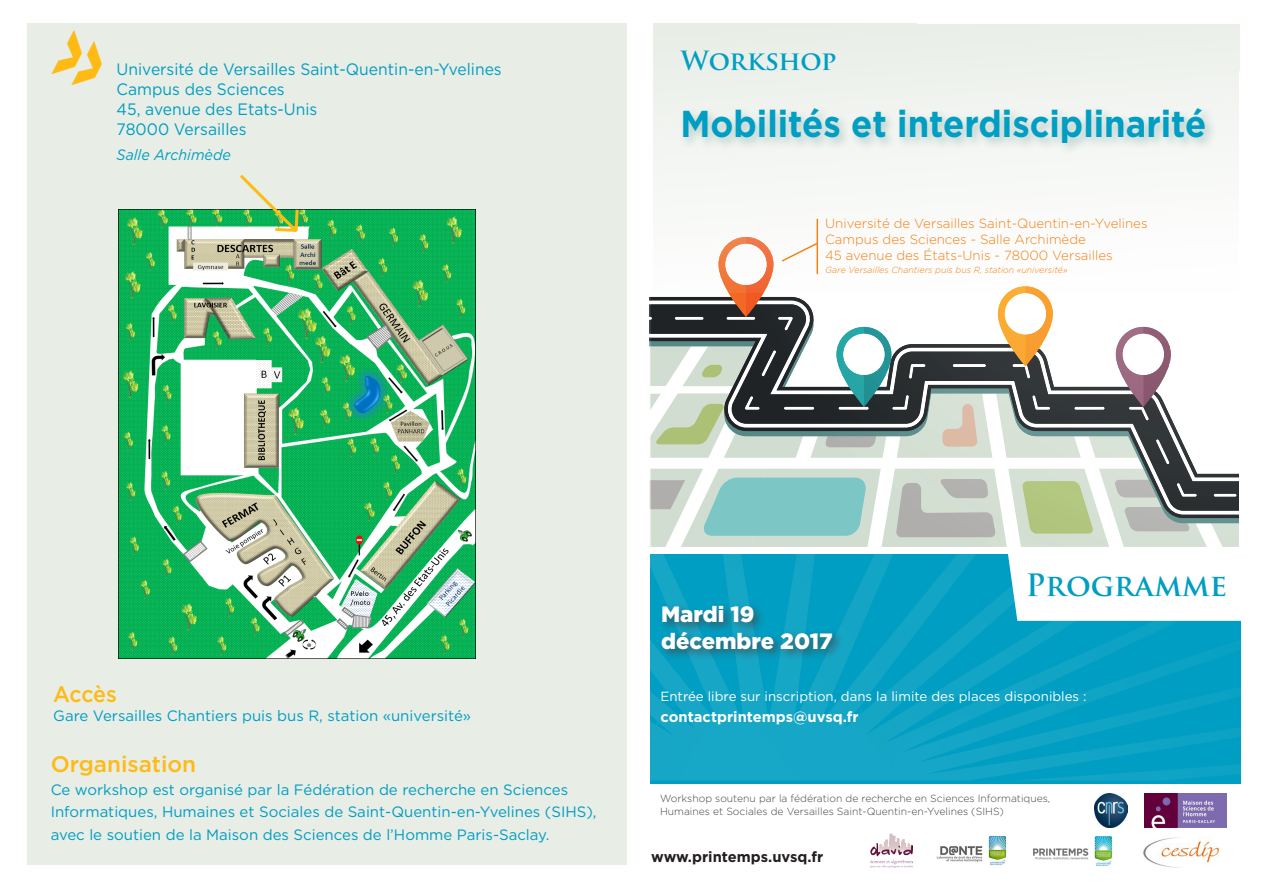
<style>
.page{position:relative;width:1263px;height:893px;background:#fff}
.page>*{position:absolute;margin:0;border:0;box-sizing:border-box;transform-origin:0 0}
.t1{font:700 37.35px "Gotham";color:#009ec2;scale:.93 1}
.t2{font:700 30px "Trajan Pro";color:#009ec2}
.t3{font:700 25.8px "Trajan Pro";letter-spacing:-.01em;color:#009ec2}
.t4{font:500 22.5px "Gotham";color:#ffba14}
.t5{font:500 22.5px "Gotham";color:#ffba14;scale:.95 1}
.t6{font:900 22.05px "Gotham";color:#fff}
.t7{font:16.5px "Gotham";color:#009ec2;scale:.95 1}
.t8{font:15px/22.5px "Gotham";color:#009ec2}
.t9{font:italic 15px "Gotham";color:#009ec2;scale:.95 1}
.t10{font:200 14.85px "Gotham";color:#fff;scale:.95 1}
.t11{font:700 14.7px "Gotham";color:#fff}
.t12{font:700 14.7px "Gotham";color:#231f20}
.t13{font:300 13.2px "Gotham";color:#f58014}
.t14{font:13.2px "Gotham";color:#fff}
.t15{font:300 10.35px/12.5px "Gotham";color:#454545}
.t16{font:italic 300 8.85px "Gotham";color:#f58014}
</style>
<div class="page">
<img style="left:1094px;top:794px;width:33px;height:33px">
<img style="left:1033px;top:836px;width:80px;height:30px">
<div style="left:653px;top:23px;width:586px;height:270px;background:#f2f4f1"></div>
<div style="left:679px;top:106px;width:538px;height:50px;background:#80aba8;opacity:.49"></div>
<hr style="left:816px;top:219px;width:2px;height:55px;background:#f58014">
<img style="left:650px;top:621px;width:590px;height:159px">
<div style="left:658px;top:602px;width:186px;height:59px;background:#454545;opacity:.75"></div>
<img style="left:870px;top:833px;width:42px;height:34px">
<img style="left:936px;top:836px;width:71px;height:30px">
<img style="left:1144px;top:794px;width:82px;height:33px">
<img style="left:1143px;top:837px;width:77px;height:30px">
<svg style="left:650px;top:237px;width:591px;height:384px"></svg>
<div style="left:27px;top:23px;width:599px;height:842px;background:#e8ede6"></div>
<img style="left:118px;top:209px;width:357px;height:450px">
<svg style="left:237px;top:174px;width:63px;height:61px"></svg>
<p class="t7" style="left:117px;top:59px;width:407px">Université de Versailles Saint-Quentin-en-Yvelines</p>
<p class="t7" style="left:117px;top:79px;width:179px">Campus des Sciences</p>
<p class="t7" style="left:117px;top:98px;width:213px">45, avenue des Etats-Unis</p>
<p class="t7" style="left:117px;top:118px;width:138px">78000 Versailles</p>
<p class="t9" style="left:117px;top:145px;width:122px">Salle Archimède</p>
<p class="t3" style="left:681px;top:45px;width:157px">Workshop</p>
<p class="t1" style="left:680px;top:99px;width:567px">Mobilités et interdisciplinarité</p>
<p class="t13" style="left:825px;top:215px;width:324px">Université de Versailles Saint-Quentin-en-Yvelines</p>
<p class="t13" style="left:825px;top:231px;width:262px">Campus des Sciences - Salle Archimède</p>
<p class="t13" style="left:825px;top:247px;width:289px">45 avenue des États-Unis - 78000 Versailles</p>
<p class="t16" style="left:825px;top:265px;width:244px">Gare Versailles Chantiers puis bus R, station «université»</p>
<p class="t5" style="left:53px;top:679px;width:69px">Accès</p>
<p class="t8" style="left:53px;top:704px;width:419px">Gare Versailles Chantiers puis bus R, station «université»</p>
<p class="t4" style="left:51px;top:749px;width:147px">Organisation</p>
<p class="t8" style="left:51px;top:778px;width:547px">Ce workshop est organisé par la Fédération de recherche en Sciences<br>Informatiques, Humaines et Sociales de Saint-Quentin-en-Yvelines (SIHS), avec le soutien de la Maison des Sciences de l’Homme Paris-Saclay.</p>
<p class="t6" style="left:661px;top:599px;width:95px">Mardi 19</p>
<p class="t6" style="left:661px;top:626px;width:173px">décembre 2017</p>
<p class="t2" style="left:1026px;top:566px;width:203px">Programme</p>
<p class="t10" style="left:827px;top:683px;width:197px">Amphithéâtre Montesquieu</p>
<p class="t14" style="left:661px;top:687px;width:427px">Entrée libre sur inscription, dans la limite des places disponibles :</p>
<p class="t11" style="left:661px;top:707px;width:199px">contactprintemps@uvsq.fr</p>
<p class="t15" style="left:660px;top:792px;width:392px">Workshop soutenu par la fédération de recherche en Sciences Informatiques,<br>Humaines et Sociales de Versailles Saint-Quentin-en-Yvelines (SIHS)</p>
<p class="t12" style="left:651px;top:847px;width:174px">www.printemps.uvsq.fr</p>
</div>
